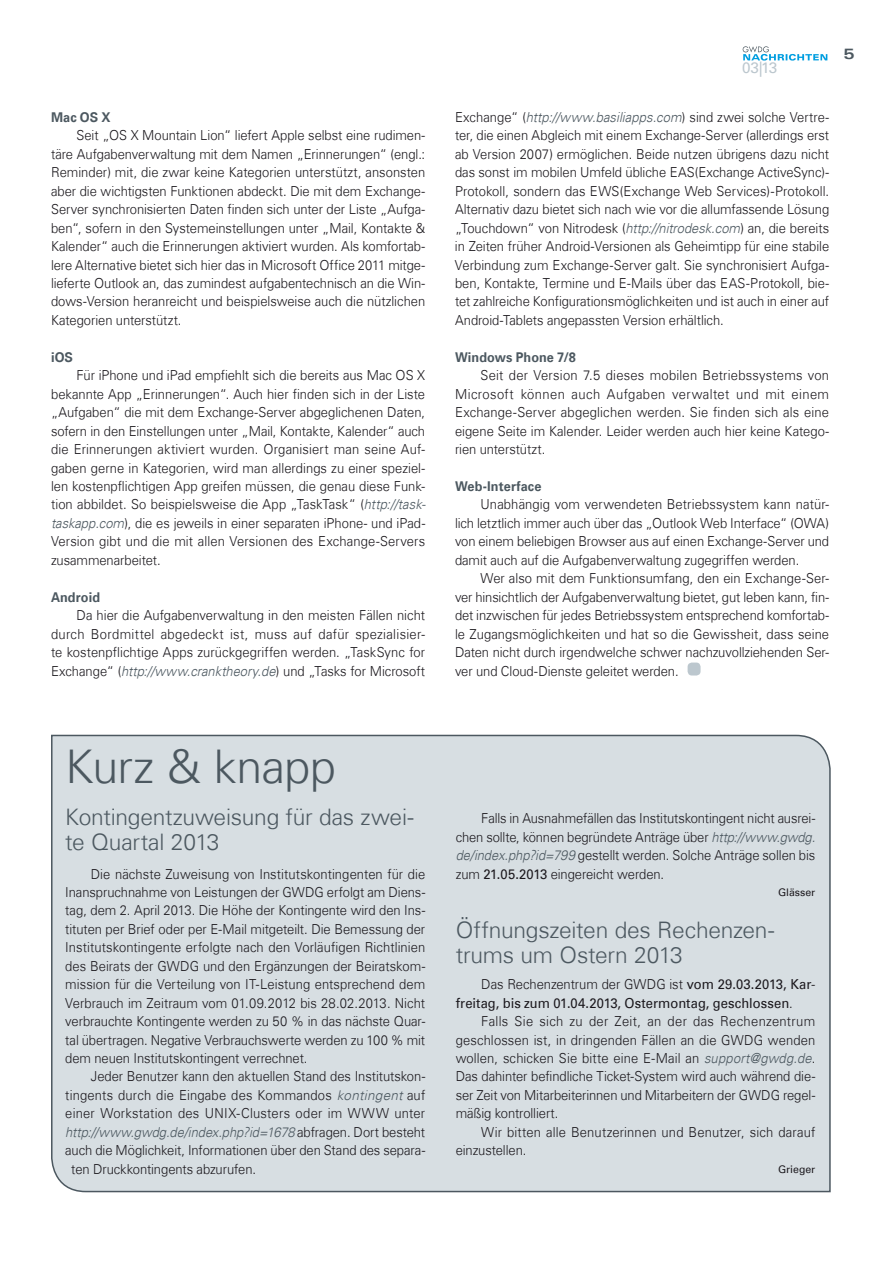
<style>
.page{position:relative;width:893px;height:1263px;background:#fff}
.page>*{position:absolute;margin:0;border:0;box-sizing:border-box;transform-origin:0 0}
.t1{font:300 46.5px "Univers Com 45";letter-spacing:-.01em;color:#4c5860}
.t2{font:300 22.8px/24.9px "Univers Com 45";letter-spacing:-.01em;color:#4c5860}
.t3{font:15.3px "Univers Com 55 Roman";color:#bcc7ce}
.t4{font:15px "Univers Com 63 Bold Ext";color:#4c5860}
.t5{font:300 13.8px/18.5px "Univers Com 45";letter-spacing:-.005em;color:#1a171c;text-align:justify;scale:.94 1}
.t6{font:300 13.8px "Univers Com 45";letter-spacing:.015em;color:#1a171c;scale:.94 1}
.t7{font:italic 300 13.8px "Univers Com 45";letter-spacing:-.005em;color:#4c5860;scale:.94 1}
.t8{font:13.8px "Univers Com 55 Roman";letter-spacing:.005em;color:#1a171c;scale:.94 1}
.t9{font:700 13.5px "Univers Com 65";letter-spacing:.005em;color:#4c5860;scale:.94 1}
.t10{font:10.5px "Univers Com 55 Roman";color:#1a171c}
.s1{font-style:italic;color:#4c5860}
.s2{font-style:italic;font-size:13.5px;color:#4c5860}
.s3{font-style:normal;color:#1a171c}
.s4{font-family:"Univers Com 55 Roman";font-weight:400}
.s5{font-family:"Univers Com 45";font-weight:300}
</style>
<div class="page">
<div style="left:688px;top:662px;width:12px;height:13px;background:#bcc7ce;border-radius:4px"></div>
<div style="left:51px;top:734px;width:780px;height:459px;background:#d7dee2"></div>
<svg style="left:743px;top:46px;width:84px;height:15px"></svg>
<p class="t9" style="left:51px;top:109px;width:65px">Mac OS X</p>
<p class="t5" style="left:51px;top:126px;width:400px;text-indent:26px">Seit „OS X Mountain Lion“ liefert Apple selbst eine rudimen&shy;täre Aufgabenverwaltung mit dem Namen „Erinnerungen“ (engl.:<br>Reminder) mit, die zwar keine Kategorien unterstützt, ansonsten aber die wichtigsten Funktionen abdeckt. Die mit dem Exchange-Server synchronisierten Daten finden sich unter der Liste „Aufga&shy;ben“, sofern in den Systemeinstellungen unter „Mail, Kontakte &amp; Kalender“ auch die Erinnerungen aktiviert wurden. Als komfortab&shy;lere Alternative bietet sich hier das in Microsoft Office 2011 mitge&shy;lieferte Outlook an, das zumindest aufgabentechnisch an die Win&shy;dows-Version heranreicht und beispielsweise auch die nützlichen Kategorien unterstützt.</p>
<p class="t9" style="left:51px;top:349px;width:25px">iOS</p>
<p class="t5" style="left:51px;top:366px;width:400px;text-indent:26px">Für iPhone und iPad empfiehlt sich die bereits aus Mac OS X bekannte App „Erinnerungen“. Auch hier finden sich in der Liste „Aufgaben“ die mit dem Exchange-Server abgeglichenen Daten, sofern in den Einstellungen unter „Mail, Kontakte, Kalender“ auch die Erinnerungen aktiviert wurden. Organisiert man seine Auf&shy;gaben gerne in Kategorien, wird man allerdings zu einer speziel&shy;len kostenpflichtigen App greifen müssen, die genau diese Funk&shy;tion abbildet. So beispielsweise die App „TaskTask“ (<span class="s1">http://task&shy;taskapp.com</span>), die es jeweils in einer separaten iPhone- und iPad-Version gibt und die mit allen Versionen des Exchange-Servers zusammenarbeitet.</p>
<p class="t9" style="left:51px;top:589px;width:54px">Android</p>
<p class="t5" style="left:51px;top:606px;width:400px;text-indent:26px">Da hier die Aufgabenverwaltung in den meisten Fällen nicht durch Bordmittel abgedeckt ist, muss auf dafür spezialisier&shy;te kostenpflichtige Apps zurückgegriffen werden. „TaskSync for Exchange“ (<span class="s1">http://www.cranktheory.de</span>) und „Tasks for Microsoft</p>
<h1 class="t1" style="left:65px;top:738px;width:272px">Kurz &amp; knapp</h1>
<h2 class="t2" style="left:65px;top:804px;width:350px">Kontingentzuweisung für das zwei&shy;te Quartal 2013</h2>
<p class="t5" style="left:65px;top:864px;width:385px;text-indent:26px">Die nächste Zuweisung von Institutskontingenten für die Inanspruchnahme von Leistungen der GWDG erfolgt am Diens&shy;tag, dem 2. April 2013. Die Höhe der Kontingente wird den Ins&shy;tituten per Brief oder per E-Mail mitgeteilt. Die Bemessung der Institutskontingente erfolgte nach den Vorläufigen Richtlinien des Beirats der GWDG und den Ergänzungen der Beiratskom&shy;mission für die Verteilung von IT-Leistung entsprechend dem Verbrauch im Zeitraum vom 01.09.2012 bis 28.02.2013. Nicht verbrauchte Kontingente werden zu 50 % in das nächste Quar&shy;tal übertragen. Negative Verbrauchswerte werden zu 100 % mit dem neuen Institutskontingent verrechnet.</p>
<p class="t5" style="left:91px;top:1067px;width:357px">Jeder Benutzer kann den aktuellen Stand des Institutskon-</p>
<p class="t6" style="left:65px;top:1087px;width:384px">tingents durch die Eingabe des Kommandos <span class="s2">kontingent</span> auf</p>
<p class="t6" style="left:65px;top:1105px;width:384px">einer Workstation des UNIX-Clusters oder im WWW unter</p>
<p class="t7" style="left:65px;top:1123px;width:384px">http://www.gwdg.de/index.php?id=1678 <span class="s3">abfragen. Dort besteht</span></p>
<p class="t5" style="left:65px;top:1141px;width:384px">auch die Möglichkeit, Informationen über den Stand des separa-</p>
<p class="t5" style="left:71px;top:1159px;width:198px">ten Druckkontingents abzurufen.</p>
<p class="t3" style="left:742px;top:58px;width:37px">03|13</p>
<p class="t5" style="left:455px;top:108px;width:400px">Exchange“ (<span class="s1">http://www.basiliapps.com</span>) sind zwei solche Vertre&shy;ter, die einen Abgleich mit einem Exchange-Server (allerdings erst ab Version 2007) ermöglichen. Beide nutzen übrigens dazu nicht das sonst im mobilen Umfeld übliche EAS(Exchange ActiveSync)- Protokoll, sondern das EWS(Exchange Web Services)-Protokoll.<br>Alternativ dazu bietet sich nach wie vor die allumfassende Lösung „Touchdown“ von Nitrodesk (<span class="s1">http://nitrodesk.com</span>) an, die bereits in Zeiten früher Android-Versionen als Geheimtipp für eine stabile Verbindung zum Exchange-Server galt. Sie synchronisiert Aufga&shy;ben, Kontakte, Termine und E-Mails über das EAS-Protokoll, bie&shy;tet zahlreiche Konfigurationsmöglichkeiten und ist auch in einer auf Android-Tablets angepassten Version erhältlich.</p>
<p class="t9" style="left:455px;top:349px;width:130px">Windows Phone 7/8</p>
<p class="t5" style="left:455px;top:366px;width:400px;text-indent:26px">Seit der Version 7.5 dieses mobilen Betriebssystems von Microsoft können auch Aufgaben verwaltet und mit einem Exchange-Server abgeglichen werden. Sie finden sich als eine eigene Seite im Kalender. Leider werden auch hier keine Katego&shy;rien unterstützt.</p>
<p class="t9" style="left:455px;top:478px;width:93px">Web-Interface</p>
<p class="t5" style="left:455px;top:495px;width:400px;text-indent:26px">Unabhängig vom verwendeten Betriebssystem kann natür&shy;lich letztlich immer auch über das „Outlook Web Interface“ (OWA) von einem beliebigen Browser aus auf einen Exchange-Server und damit auch auf die Aufgabenverwaltung zugegriffen werden.</p>
<p class="t5" style="left:455px;top:569px;width:400px;text-indent:26px">Wer also mit dem Funktionsumfang, den ein Exchange-Ser&shy;ver hinsichtlich der Aufgabenverwaltung bietet, gut leben kann, fin&shy;det inzwischen für jedes Betriebssystem entsprechend komfortab&shy;le Zugangsmöglichkeiten und hat so die Gewissheit, dass seine Daten nicht durch irgendwelche schwer nachzuvollziehenden Ser&shy;ver und Cloud-Dienste geleitet werden.</p>
<p class="t4" style="left:844px;top:45px;width:13px">5</p>
<p class="t5" style="left:456px;top:809px;width:384px;text-indent:26px">Falls in Ausnahmefällen das Institutskontingent nicht ausrei&shy;chen sollte, können begründete Anträge über <span class="s1">http://www.gwdg. de/index.php?id=799</span> gestellt werden. Solche Anträge sollen bis zum <span class="s4">21.05.2013</span> eingereicht werden.</p>
<p class="t10" style="left:778px;top:886px;width:39px">Glässer</p>
<h2 class="t2" style="left:456px;top:918px;width:320px">Öffnungszeiten des Rechenzen&shy;trums um Ostern 2013</h2>
<p class="t5" style="left:481px;top:975px;width:357px">Das Rechenzentrum der GWDG ist <span class="s4">vom 29.03.2013, Kar-</span></p>
<p class="t8" style="left:456px;top:994px;width:360px">freitag, bis zum 01.04.2013, Ostermontag, geschlossen<span class="s5">.</span></p>
<p class="t5" style="left:456px;top:1012px;width:384px;text-indent:26px">Falls Sie sich zu der Zeit, an der das Rechenzentrum geschlossen ist, in dringenden Fällen an die GWDG wenden wollen, schicken Sie bitte eine E-Mail an <span class="s1">support@gwdg.de</span>.<br>Das dahinter befindliche Ticket-System wird auch während die&shy;ser Zeit von Mitarbeiterinnen und Mitarbeitern der GWDG regel&shy;mäßig kontrolliert.</p>
<p class="t5" style="left:456px;top:1123px;width:384px;text-indent:26px">Wir bitten alle Benutzerinnen und Benutzer, sich darauf einzustellen.</p>
<p class="t10" style="left:778px;top:1163px;width:39px">Grieger</p>
</div>
